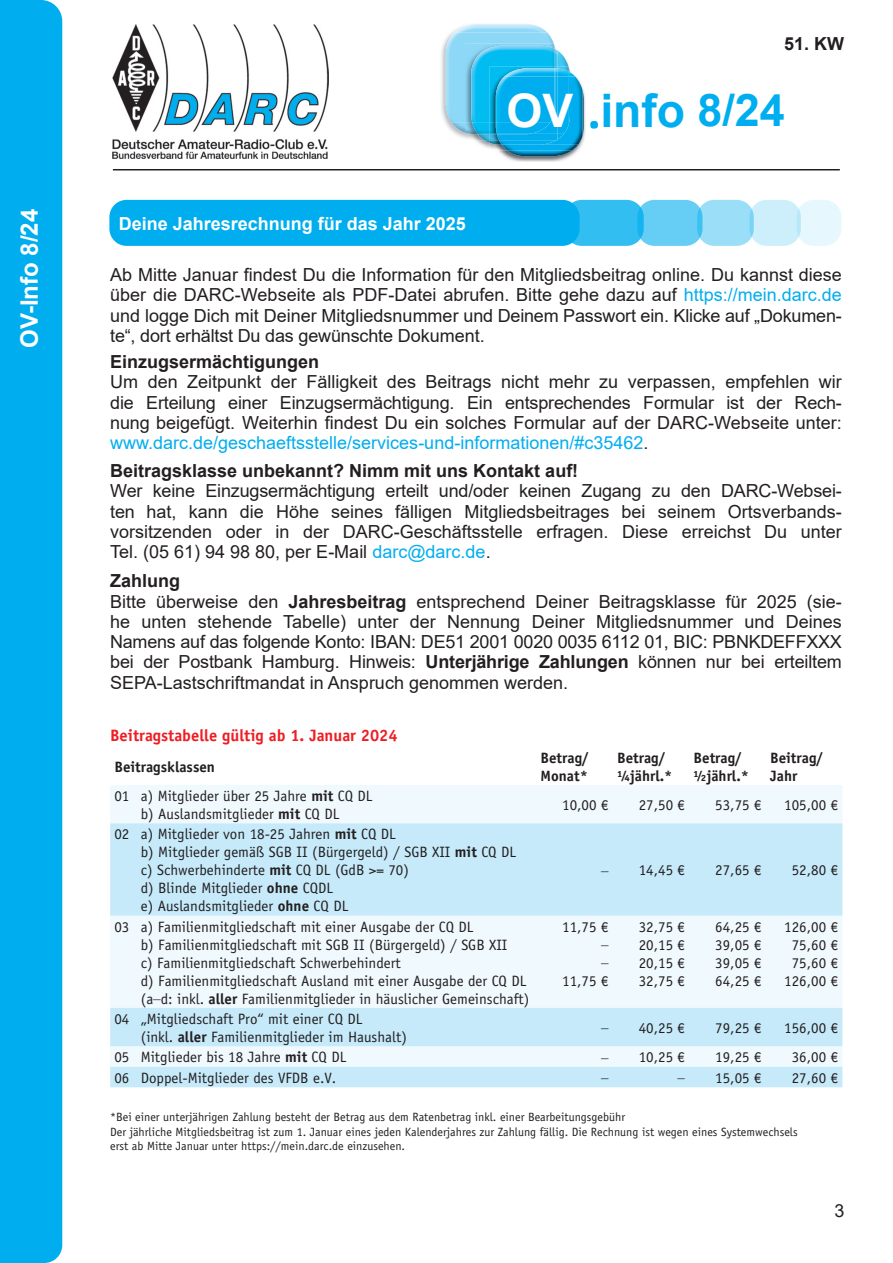
<style>
.page{position:relative;width:893px;height:1263px;background:#fff}
.page>*{position:absolute;margin:0;border:0;box-sizing:border-box;transform-origin:0 0}
.t1{font:700 46.2px "Arial";color:#00aeef}
.t2{font:700 24px "Arial";color:#fff}
.Text_OV-Info{font:18px/20.2px "Arial";color:#231f20;text-align:justify}
.Text_OV-Info-2{font:700 18px "Arial";color:#231f20}
.t3{font:700 18px "Arial";color:#fff}
.Zwischenüberschrift{font:700 16.5px "Officina Sans";color:#ee1d23}
.Legende{font:15px "Officina Sans";color:#231f20}
.Legende-2{font:700 15px/18px "Officina Sans";color:#231f20}
.Legende-3{font:15px "Weidemann";color:#231f20}
.Legende-4{font:12px/14.4px "Officina Sans";color:#231f20}
.s1{color:#fff}
.s2{font-size:45px}
.s3{color:#00aeef}
.s4{font-weight:700}
.s5{font-family:"Weidemann"}
</style>
<div class="page">
<div style="left:0;top:0;width:62px;height:1263px;background:#00aeef"></div>
<img style="left:113px;top:25px;width:215px;height:134px">
<hr style="left:113px;top:169px;width:727px;height:1px;background:#231f20">
<img style="left:441px;top:39px;width:24px;height:99px">
<img style="left:453px;top:24px;width:94px;height:8px">
<svg style="left:452px;top:123px;width:13px;height:10px"></svg>
<img style="left:446px;top:32px;width:108px;height:91px">
<img style="left:465px;top:44px;width:89px;height:79px">
<img style="left:471px;top:46px;width:83px;height:8px">
<img style="left:471px;top:54px;width:83px;height:69px">
<img style="left:498px;top:87px;width:88px;height:75px">
<img style="left:490px;top:66px;width:64px;height:57px">
<svg style="left:554px;top:49px;width:21px;height:27px"></svg>
<img style="left:504px;top:68px;width:50px;height:8px">
<svg style="left:477px;top:123px;width:22px;height:20px"></svg>
<img style="left:507px;top:90px;width:77px;height:66px">
<img style="left:502px;top:145px;width:70px;height:6px">
<img style="left:570px;top:76px;width:12px;height:69px">
<img style="left:499px;top:76px;width:71px;height:69px">
<img style="left:497px;top:133px;width:61px;height:7px">
<img style="left:497px;top:133px;width:36px;height:1px">
<img style="left:556px;top:76px;width:13px;height:57px">
<img style="left:496px;top:76px;width:60px;height:57px">
<img style="left:496px;top:76px;width:58px;height:47px">
<div style="left:590px;top:121px;width:8px;height:8px;background:#00aeef;border-radius:3px"></div>
<div style="left:110px;top:785px;width:732px;height:38px;background:#f0f9fd"></div>
<svg style="left:110px;top:823px;width:732px;height:264px;fill:#c6eafa"></svg>
<div style="left:109px;top:200px;width:471px;height:46px;background:#00aeef;border-radius:17px"></div>
<svg style="left:565px;top:200px;width:79px;height:46px;background:#2cbbf1"></svg>
<svg style="left:637px;top:200px;width:65px;height:46px;background:#61ccf4"></svg>
<svg style="left:697px;top:200px;width:57px;height:46px;background:#95dcf7"></svg>
<svg style="left:749px;top:200px;width:52px;height:46px;background:#c9edfa"></svg>
<svg style="left:796px;top:200px;width:45px;height:46px;background:#e3f6fc"></svg>
<h2 class="t2" style="left:13px;top:348px;width:140px;rotate:-90deg">OV-Info 8/24</h2>
<p class="Text_OV-Info-2" style="left:784px;top:31px;width:62px">51. KW</p>
<p class="t3" style="left:119px;top:211px;width:349px">Deine Jahresrechnung für das Jahr 2025</p>
<h1 class="t1" style="left:506px;top:80px;width:280px"><span class="s1">OV</span> info <span class="s2">8/24</span></h1>
<p class="Text_OV-Info" style="left:110px;top:265px;width:733px">Ab Mitte Januar findest Du die Information für den Mitgliedsbeitrag online. Du kannst diese über die DARC-Webseite als PDF-Datei abrufen. Bitte gehe dazu auf <span class="s3">https://mein.darc.de </span>und logge Dich mit Deiner Mitgliedsnummer und Deinem Passwort ein. Klicke auf „Dokumen&shy;te“, dort erhältst Du das gewünschte Dokument.</p>
<p class="Text_OV-Info-2" style="left:110px;top:349px;width:211px">Einzugsermächtigungen</p>
<p class="Text_OV-Info" style="left:110px;top:372px;width:733px">Um den Zeitpunkt der Fälligkeit des Beitrags nicht mehr zu verpassen, empfehlen wir die Erteilung einer Einzugsermächtigung. Ein entsprechendes Formular ist der Rech&shy;nung beigefügt. Weiterhin findest Du ein solches Formular auf der DARC-Webseite unter: <span class="s3">www.darc.de/geschaeftsstelle/services-und-informationen/#c35462</span>.</p>
<p class="Text_OV-Info-2" style="left:110px;top:458px;width:470px">Beitragsklasse unbekannt? Nimm mit uns Kontakt auf!</p>
<p class="Text_OV-Info" style="left:110px;top:481px;width:733px">Wer keine Einzugsermächtigung erteilt und/oder keinen Zugang zu den DARC-Websei&shy;ten hat, kann die Höhe seines fälligen Mitgliedsbeitrages bei seinem Ortsverbands&shy;vorsitzenden oder in der DARC-Geschäftsstelle erfragen. Diese erreichst Du unter Tel. (05 61) 94 98 80, per E-Mail <span class="s3">darc@darc.de</span>.</p>
<p class="Text_OV-Info-2" style="left:110px;top:568px;width:72px">Zahlung</p>
<p class="Text_OV-Info" style="left:110px;top:591px;width:733px">Bitte überweise den <span class="s4">Jahresbeitrag</span> entsprechend Deiner Beitragsklasse für 2025 (sie&shy;he unten stehende Tabelle) unter der Nennung Deiner Mitgliedsnummer und Deines Namens auf das folgende Konto: IBAN: DE51 2001 0020 0035 6112 01, BIC: PBNKDEFFXXX bei der Postbank Hamburg. Hinweis: <span class="s4">Unterjährige Zahlungen</span> können nur bei erteiltem SEPA-Lastschriftmandat in Anspruch genommen werden.</p>
<h3 class="Zwischenüberschrift" style="left:110px;top:725px;width:289px">Beitragstabelle gültig ab 1. Januar 2024</h3>
<p class="Legende-2" style="left:114px;top:757px;width:102px">Beitragsklassen</p>
<p class="Legende-2" style="left:540px;top:748px;width:50px">Betrag/<br>Monat*</p>
<p class="Legende-2" style="left:617px;top:748px;width:57px">Betrag/ ¼jährl.*</p>
<p class="Legende-2" style="left:694px;top:748px;width:57px">Betrag/ ½jährl.*</p>
<p class="Legende-2" style="left:770px;top:748px;width:55px">Beitrag/<br>Jahr</p>
<p class="Legende" style="left:114px;top:787px;width:16px">01</p>
<p class="Legende" style="left:141px;top:787px;width:233px">a) Mitglieder über 25 Jahre <span class="s4">mit</span> CQ DL</p>
<p class="Legende" style="left:141px;top:805px;width:200px">b) Auslandsmitglieder <span class="s4">mit</span> CQ DL</p>
<p class="Legende" style="left:562px;top:796px;width:48px">10,00 €</p>
<p class="Legende" style="left:639px;top:796px;width:48px">27,50 €</p>
<p class="Legende" style="left:715px;top:796px;width:48px">53,75 €</p>
<p class="Legende" style="left:784px;top:796px;width:55px">105,00 €</p>
<p class="Legende" style="left:114px;top:825px;width:16px">02</p>
<p class="Legende" style="left:141px;top:825px;width:256px">a) Mitglieder von 18-25 Jahren <span class="s4">mit</span> CQ DL</p>
<p class="Legende" style="left:141px;top:843px;width:377px">b) Mitglieder gemäß SGB II (Bürgergeld) / SGB XII <span class="s4">mit</span> CQ DL</p>
<p class="Legende" style="left:141px;top:861px;width:270px">c) Schwerbehinderte <span class="s4">mit</span> CQ DL (GdB &gt;= 70)</p>
<p class="Legende" style="left:141px;top:879px;width:194px">d) Blinde Mitglieder <span class="s4">ohne</span> CQDL</p>
<p class="Legende" style="left:141px;top:897px;width:209px">e) Auslandsmitglieder <span class="s4">ohne</span> CQ DL</p>
<p class="Legende" style="left:114px;top:918px;width:16px">03</p>
<p class="Legende" style="left:141px;top:918px;width:334px">a) Familienmitgliedschaft mit einer Ausgabe der CQ DL</p>
<p class="Legende" style="left:141px;top:936px;width:368px">b) Familienmitgliedschaft mit SGB II (Bürgergeld) / SGB XII</p>
<p class="Legende" style="left:141px;top:954px;width:262px">c) Familienmitgliedschaft Schwerbehindert</p>
<p class="Legende" style="left:141px;top:972px;width:387px">d) Familienmitgliedschaft Ausland mit einer Ausgabe der CQ DL</p>
<p class="Legende" style="left:141px;top:990px;width:390px">(a<span class="s5">–</span>d: inkl. <span class="s4">aller</span> Familienmitglieder in häuslicher Gemeinschaft)</p>
<p class="Legende" style="left:114px;top:1010px;width:16px">04</p>
<p class="Legende" style="left:141px;top:1010px;width:223px">„Mitgliedschaft Pro“ mit einer CQ DL</p>
<p class="Legende" style="left:141px;top:1028px;width:268px">(inkl. <span class="s4">aller</span> Familienmitglieder im Haushalt)</p>
<p class="Legende-3" style="left:601px;top:861px;width:9px">–</p>
<p class="Legende" style="left:639px;top:861px;width:48px">14,45 €</p>
<p class="Legende" style="left:715px;top:861px;width:48px">27,65 €</p>
<p class="Legende" style="left:792px;top:861px;width:48px">52,80 €</p>
<p class="Legende" style="left:562px;top:918px;width:48px">11,75 €</p>
<p class="Legende-3" style="left:601px;top:936px;width:9px">–</p>
<p class="Legende-3" style="left:601px;top:954px;width:9px">–</p>
<p class="Legende" style="left:562px;top:972px;width:48px">11,75 €</p>
<p class="Legende" style="left:639px;top:918px;width:48px">32,75 €</p>
<p class="Legende" style="left:639px;top:936px;width:48px">20,15 €</p>
<p class="Legende" style="left:639px;top:954px;width:48px">20,15 €</p>
<p class="Legende" style="left:639px;top:972px;width:48px">32,75 €</p>
<p class="Legende" style="left:715px;top:918px;width:48px">64,25 €</p>
<p class="Legende" style="left:715px;top:936px;width:48px">39,05 €</p>
<p class="Legende" style="left:715px;top:954px;width:48px">39,05 €</p>
<p class="Legende" style="left:715px;top:972px;width:48px">64,25 €</p>
<p class="Legende" style="left:784px;top:918px;width:55px">126,00 €</p>
<p class="Legende" style="left:792px;top:936px;width:48px">75,60 €</p>
<p class="Legende" style="left:792px;top:954px;width:48px">75,60 €</p>
<p class="Legende" style="left:784px;top:972px;width:55px">126,00 €</p>
<p class="Legende-3" style="left:601px;top:1019px;width:9px">–</p>
<p class="Legende" style="left:639px;top:1019px;width:48px">40,25 €</p>
<p class="Legende" style="left:715px;top:1019px;width:48px">79,25 €</p>
<p class="Legende" style="left:784px;top:1019px;width:55px">156,00 €</p>
<p class="Legende" style="left:114px;top:1048px;width:16px">05</p>
<p class="Legende" style="left:141px;top:1048px;width:207px">Mitglieder bis 18 Jahre <span class="s4">mit</span> CQ DL</p>
<p class="Legende-3" style="left:601px;top:1048px;width:9px">–</p>
<p class="Legende" style="left:639px;top:1048px;width:48px">10,25 €</p>
<p class="Legende" style="left:715px;top:1048px;width:48px">19,25 €</p>
<p class="Legende" style="left:792px;top:1048px;width:48px">36,00 €</p>
<p class="Legende" style="left:114px;top:1069px;width:16px">06</p>
<p class="Legende" style="left:141px;top:1069px;width:197px">Doppel-Mitglieder des VFDB e.V.</p>
<p class="Legende-3" style="left:601px;top:1069px;width:9px">–</p>
<p class="Legende-3" style="left:678px;top:1069px;width:9px">–</p>
<p class="Legende" style="left:715px;top:1069px;width:48px">15,05 €</p>
<p class="Legende" style="left:792px;top:1069px;width:48px">27,60 €</p>
<p class="Legende-4" style="left:110px;top:1110px;width:516px">*Bei einer unterjährigen Zahlung besteht der Betrag aus dem Ratenbetrag inkl. einer Bearbeitungsgebühr</p>
<p class="Legende-4" style="left:110px;top:1124px;width:689px">Der jährliche Mitgliedsbeitrag ist zum 1. Januar eines jeden Kalenderjahres zur Zahlung fällig. Die Rechnung ist wegen eines Systemwechsels erst ab Mitte Januar unter https://mein.darc.de einzusehen.</p>
<p class="Text_OV-Info" style="left:834px;top:1200px;width:12px">3</p>
</div>
